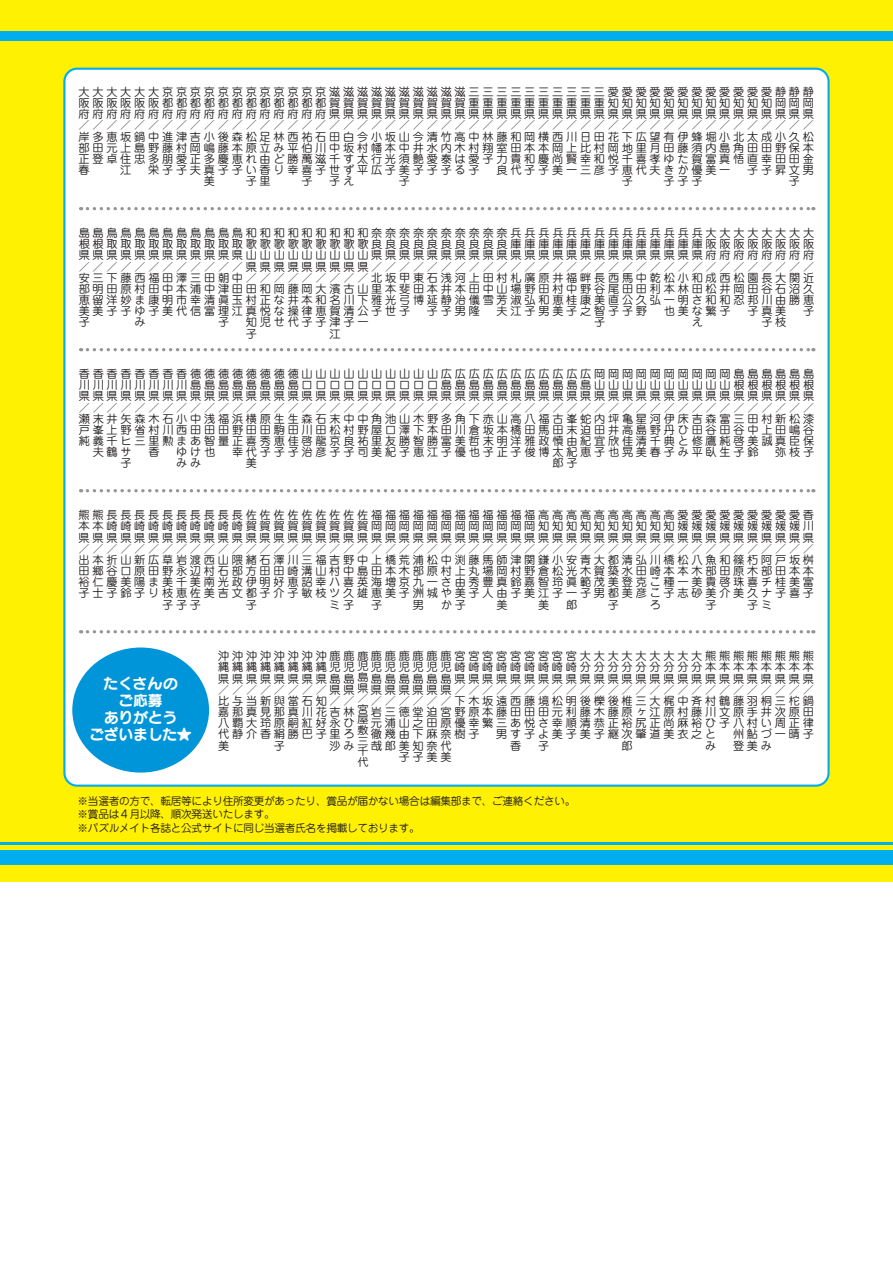
<style>
.page{position:relative;width:893px;height:1263px;background:#fff}
.page>*{position:absolute;margin:0;border:0;box-sizing:border-box;transform-origin:0 0}
.t1{font:14.85px/17px "Seurat Pro B";letter-spacing:-.02em;color:#fff;text-align:center}
.t2{font:11.1px/11.1px "Jun 201 Pro";color:#231f20}
.t3{font:10.65px/13.8px "Jun 201 Pro";letter-spacing:-.025em;color:#231f20}
.t4{font:10.65px/10.6px "Jun 201 Pro";letter-spacing:-.025em;color:#231f20;text-align:justify;scale:1.05 1}
.s1{font-size:10.65px}
</style>
<div class="page">
<div style="left:0;top:0;width:893px;height:881px;background:#fff101"></div>
<hr style="left:892px;top:0;width:1px;height:1263px;background:#fff101">
<div style="left:0;top:850px;width:893px;height:14px;background:#00aeef"></div>
<hr style="left:0;top:842px;width:893px;height:2px;background:#00aeef">
<div style="left:0;top:31px;width:893px;height:9px;background:#00aeef"></div>
<svg style="left:892px;top:1224px;width:1px;height:22px"></svg>
<div style="left:64px;top:69px;width:764px;height:717px;background:#fff;border-radius:13px"></div>
<div style="left:72px;top:647px;width:137px;height:126px;background:#0095d9;border-radius:50%"></div>
<svg style="left:81px;top:207px;width:733px;height:3px"></svg>
<svg style="left:81px;top:630px;width:733px;height:3px"></svg>
<svg style="left:81px;top:489px;width:733px;height:3px"></svg>
<svg style="left:81px;top:348px;width:733px;height:3px"></svg>
<p class="t2" style="left:78px;top:85px;width:737px;text-align:justify">大大大大大大京京京京京京京京京京京京滋滋滋滋滋滋滋滋滋滋三三三三三三三三三三愛愛愛愛愛愛愛愛愛愛愛愛静静静阪阪阪阪阪阪都都都都都都都都都都都都賀賀賀賀賀賀賀賀賀賀重重重重重重重重重重知知知知知知知知知知知知岡岡岡府府府府府府府府府府府府府府府府府府県県県県県県県県県県県県県県県県県県県県県県県県県県県県県県県県県県県</p>
<p class="t2" style="left:78px;top:118px;width:736px">／／／／／／／／／／／／／／／／／／／／／／／／／／／／／／／／／／／／／／／／／／／／／／／／／／／／／</p>
<p class="t2" style="left:78px;top:130px;width:737px;text-align:justify">岸多恵坂鍋中進津吉小後森松足林西祐石田白今小坂山今清竹高中林藤和岡横西川日田花下広望有伊蜂堀小北太成小久松部田元上島野藤村岡嶋藤本原立み平伯川中坂村幡本中井水内木村翔室田本本岡上比村岡地里月田藤須内島角田田野保本正登卓住忠多朋愛正多慶恵れ由ど勝萬滋千す太行光須艶愛泰は愛子力貴和慶尚賢幸和悦千喜孝ゆた賀富真悟直幸田田金春</p>
<p class="t2" style="left:120px;top:163px;width:12px">江</p>
<p class="t2" style="left:204px;top:163px;width:277px;text-indent:-56px">栄子子夫真子子い香り幸喜子世ず平広子美子子子る子美</p>
<p class="t2" style="left:246px;top:174px;width:26px">子里</p>
<p class="t2" style="left:301px;top:174px;width:12px">子</p>
<p class="t2" style="left:329px;top:174px;width:26px">子え</p>
<p class="t2" style="left:399px;top:174px;width:12px">子</p>
<p class="t2" style="left:622px;top:163px;width:110px;text-indent:-125px">良代子子美一三彦子恵代夫きか優美一子</p>
<p class="t2" style="left:664px;top:174px;width:40px">子子子</p>
<p class="t2" style="left:789px;top:163px;width:26px;text-indent:-42px">子子昇文男子</p>
<p class="t2" style="left:79px;top:226px;width:737px;text-align:justify">島島鳥鳥鳥鳥鳥鳥鳥鳥鳥鳥和和和和和和和和和奈奈奈奈奈奈奈奈奈奈兵兵兵兵兵兵兵兵兵兵兵兵兵兵大大大大大大大大根根取取取取取取取取取取歌歌歌歌歌歌歌歌歌良良良良良良良良良良庫庫庫庫庫庫庫庫庫庫庫庫庫庫阪阪阪阪阪阪阪阪県県県県県県県県県県県県山山山山山山山山山県県県県県県県県県県県県県県県県県県県県県県県県府府府府府府府府</p>
<p class="t2" style="left:79px;top:260px;width:736px">／／／／／／／／／／／／県県県県県県県県県／／／／／／／／／／／／／／／／／／／／／／／／／／／／／／／／</p>
<p class="t2" style="left:79px;top:271px;width:737px">安三下藤西福田澤三田朝中／／／／／／／／／北坂甲東石浅河上田村札廣原井福畔長西馬中乾松小和成西松園長大関近部明田原村田中本浦中津田田和岡藤岡大濱古山里本斐田本井本田中山場野田村中野谷尾田田利本林田松井岡田谷石沼久恵留洋妙ま康明市幸清眞玉村正な井本和名川下雅光弓博延静治儀雪芳淑弘和恵桂康美直公久弘一明さ和和忍邦川由勝恵美美子子ゆ子美代信富理江真悦な操律恵賀清公子世子<br>子</p>
<p class="t2" style="left:427px;top:304px;width:54px">子子男隆</p>
<p class="t2" style="left:594px;top:304px;width:54px;text-indent:-98px">夫江子男美子之智子子野子</p>
<p class="t2" style="left:664px;top:304px;width:68px;text-align:center">也美な繁子え</p>
<p class="t2" style="left:747px;top:304px;width:40px;text-align:right">子真美子枝</p>
<p class="t2" style="left:803px;top:304px;width:12px">子</p>
<p class="t2" style="left:134px;top:315px;width:12px">み</p>
<p class="t2" style="left:218px;top:315px;width:12px">子</p>
<p class="t2" style="left:246px;top:315px;width:124px">知児せ代子子津子一子</p>
<p class="t2" style="left:329px;top:327px;width:12px">江</p>
<p class="t2" style="left:79px;top:367px;width:737px;text-align:justify">香香香香香香香香徳徳徳徳徳徳徳徳山山山山山山山山山山広広広広広広広広広広広岡岡岡岡岡岡岡岡岡岡島島島島島島川川川川川川川川島島島島島島島島口口口口口口口口口口島島島島島島島島島島島山山山山山山山山山山根根根根根根県県県県県県県県県県県県県県県県県県県県県県県県県県県県県県県県県県県県県県県県県県県県県県県県県県県県県</p>
<p class="t2" style="left:79px;top:401px;width:736px">／／／／／／／／／／／／／／／／／／／／／／／／／／／／／／／／／／／／／／／／／／／／／／／／／／／／／</p>
<p class="t2" style="left:79px;top:412px;width:737px">瀬末井矢森木石小中浅福浜横原生生森石末中中角池山木野多角下赤山高八福古峯蛇内坪亀星河伊床吉森富三田村新松漆</p>
<p class="t2" style="left:79px;top:423px;width:737px">戸峯上野省村川西田田田野田田駒田川田松村野屋口澤下本田川倉坂本橋田馬田末迫田井高島野丹ひ田谷田谷中上田嶋谷</p>
<p class="t2" style="left:79px;top:434px;width:737px">純義千ヒ三里勲まあ智量正喜秀恵佳啓龍京良祐里友勝智勝富美哲末明洋雅政慎由紀宜欣佳清千典と修鷹純啓美誠真臣保</p>
<p class="t2" style="left:232px;top:445px;width:528px">幸代子子子治彦子子司美紀子恵江子優也子正子俊博太紀恵子也晃美春子み平臥生子鈴</p>
<p class="t2" style="left:93px;top:445px;width:40px;text-align:right">夫鶴サ子</p>
<p class="t2" style="left:775px;top:445px;width:40px">弥枝子</p>
<p class="t2" style="left:176px;top:445px;width:40px">ゆけ也みみ</p>
<p class="t2" style="left:148px;top:445px;width:12px">香</p>
<p class="t2" style="left:246px;top:456px;width:12px">美</p>
<p class="t2" style="left:552px;top:456px;width:26px">郎子</p>
<p class="t2" style="left:79px;top:508px;width:737px;text-align:justify">熊熊長長長長長長長長長長佐佐佐佐佐佐佐佐佐福福福福福福福福福福福福高高高高高高高高高高愛愛愛愛愛愛愛愛愛香本本崎崎崎崎崎崎崎崎崎崎賀賀賀賀賀賀賀賀賀岡岡岡岡岡岡岡岡岡岡岡岡知知知知知知知知知知媛媛媛媛媛媛媛媛媛川県県県県県県県県県県県県県県県県県県県県県県県県県県県県県県県県県県県県県県県県県県県県県県県県県県県県県</p>
<p class="t2" style="left:79px;top:542px;width:736px">／／／／／／／／／／／／／／／／／／／／／／／／／／／／／／／／／／／／／／／／／／／／／／／／／／／／／</p>
<p class="t2" style="left:79px;top:553px;width:737px;text-align:justify">出本折山新広草岩渡西山隈緒石澤川三福吉野中上橋荒浦松中渕藤馬師津関鎌小安青大都清弘川橋松八魚和篠朽阿戸坂桝田郷谷口原田野永辺村石部方田田崎溝山村中島田本木部原村上丸場岡村野倉松光木賀築水田崎本本木部田原木部田本本裕仁慶美陽ま美千美南光政伊明好恵詔幸ハ喜英海増京九一さ由秀豊真鈴嘉智玲眞範茂美登克こ種一美貴啓珠喜チ桂美富子士子鈴子り枝恵佐美吉文都子介子敏枝ツ久雄恵美子洲城や美子人由子美江子一子男都美彦こ子志砂美介美久ナ子喜子</p>
<p class="t2" style="left:162px;top:597px;width:40px">子子子</p>
<p class="t2" style="left:246px;top:597px;width:12px">子</p>
<p class="t2" style="left:329px;top:597px;width:26px">ミ子</p>
<p class="t2" style="left:371px;top:597px;width:12px">子</p>
<p class="t2" style="left:413px;top:597px;width:12px">男</p>
<p class="t2" style="left:441px;top:597px;width:26px">か子</p>
<p class="t2" style="left:496px;top:597px;width:12px">美</p>
<p class="t2" style="left:538px;top:597px;width:12px">美</p>
<p class="t2" style="left:566px;top:597px;width:12px">郎</p>
<p class="t2" style="left:608px;top:597px;width:12px">子</p>
<p class="t2" style="left:650px;top:597px;width:12px">ろ</p>
<p class="t2" style="left:705px;top:597px;width:12px">子</p>
<p class="t2" style="left:747px;top:597px;width:25px">子ミ</p>
<h1 class="t1" style="left:89px;top:674px;width:104px">たくさんの<br>ご応募<br>ありがとう<br>ございました★</h1>
<p class="t2" style="left:218px;top:649px;width:597px;text-align:justify">沖沖沖沖沖沖沖沖鹿鹿<span class="s1">鹿</span>鹿鹿鹿鹿鹿鹿宮宮宮宮宮宮宮宮宮大大大大大大大大大熊熊熊熊熊熊熊熊縄縄縄縄縄縄縄縄児児<span class="s1">児</span>児児児児児児崎崎崎崎崎崎崎崎崎分分分分分分分分分本本本本本本本本県県県県県県県県島島</p>
<p class="t4" style="left:357px;top:670px;width:12px">島県</p>
<p class="t2" style="left:371px;top:672px;width:444px">島島島島島島県県県県県県県県県県県県県県県県県県県県県県県県県県県県県県県県／／／／／／／／／／／／／／／／／／／／／／／／／／</p>
<p class="t2" style="left:218px;top:683px;width:138px">／／／／／／／／県県</p>
<p class="t4" style="left:357px;top:692px;width:11px">／</p>
<p class="t2" style="left:371px;top:694px;width:444px">／／／／／／下木坂遠西藤境松明後櫟後椎三大梶中斉村鶴藤羽桐三柁鍋</p>
<p class="t2" style="left:218px;top:694px;width:138px;text-align:justify">比与当新與當石知／／嘉那真見那真川花吉林八覇大玲原嗣紅好永ひ代静介香絹勝巴子里ろ美</p>
<p class="t4" style="left:357px;top:702px;width:12px">宮屋敷三千代</p>
<p class="t2" style="left:371px;top:705px;width:444px">岩三德堂迫宮野原本藤田田田元利藤木藤原ヶ江原村藤川文原手井次原田元浦山之田原優幸繁三あ悦さ幸順清恭正裕尻正尚麻裕ひ子八村い周正律徹幾由下麻奈樹子<br>哉郎美知奈代</p>
<p class="t2" style="left:733px;top:727px;width:82px">州鮎づ一晴子登美み</p>
<p class="t2" style="left:510px;top:727px;width:206px;text-indent:-14px">男す子よ美子美子継次肇道美衣之と香</p>
<p class="t2" style="left:538px;top:739px;width:12px">子</p>
<p class="t2" style="left:622px;top:739px;width:12px">郎</p>
<p class="t2" style="left:705px;top:739px;width:12px">み</p>
<p class="t2" style="left:274px;top:739px;width:12px">子</p>
<p class="t2" style="left:330px;top:739px;width:26px">沙み</p>
<p class="t2" style="left:399px;top:750px;width:54px">子子美美</p>
<p class="t3" style="left:78px;top:792px;width:499px">※当選者の方で、転居等により住所変更があったり、賞品が届かない場合は編集部まで、ご連絡ください。※賞品は４月以降、順次発送いたします。</p>
<p class="t3" style="left:78px;top:820px;width:344px">※パズルメイト各誌と公式サイトに同じ当選者氏名を掲載しております。</p>
</div>
